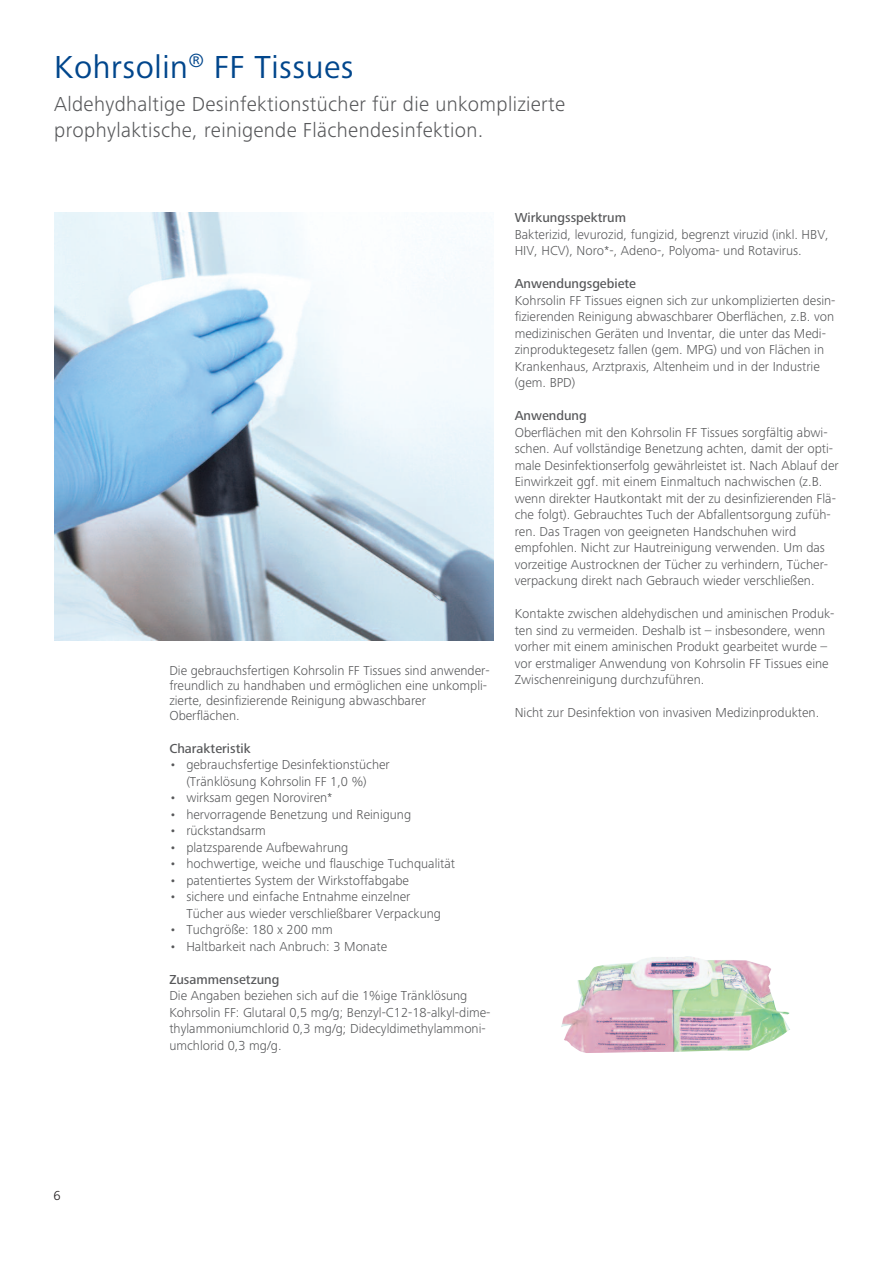
<style>
.page{position:relative;width:893px;height:1263px;background:#fff}
.page>*{position:absolute;margin:0;border:0;box-sizing:border-box;transform-origin:0 0}
.t1{font:33px "Frutiger Next LTW1 G";letter-spacing:.015em;color:#01468c}
.t2{font:300 21px/25.5px "Frutiger Next LTW1 G";letter-spacing:.015em;color:#57585a}
.t3{font:300 13.5px/16.5px "Frutiger Next LTW1 G";color:#57585a}
.t4{font:500 13.5px "Frutiger Next LTW1 G";color:#57585a}
.t5{font:300 13.5px "Frutiger Next LTW1 G";color:#231f20}
</style>
<div class="page">
<img style="left:54px;top:213px;width:439px;height:427px">
<img style="left:561px;top:956px;width:229px;height:97px">
<h1 class="t1" style="left:54px;top:56px;width:301px">Kohrsolin<sup>®</sup> FF Tissues</h1>
<h2 class="t2" style="left:54px;top:94px;width:512px">Aldehydhaltige Desinfektionstücher für die unkomplizierte prophylaktische, reinigende Flächendesinfektion.</h2>
<p class="t5" style="left:54px;top:1191px;width:9px">6</p>
<p class="t3" style="left:169px;top:664px;width:322px;line-height:15px">Die gebrauchsfertigen Kohrsolin FF Tissues sind anwender&shy;freundlich zu handhaben und ermöglichen eine unkompli&shy;zierte, desinfizierende Reinigung abwaschbarer Oberflächen.</p>
<p class="t4" style="left:169px;top:743px;width:83px">Charakteristik</p>
<p class="t3" style="left:169px;top:758px;width:222px;text-align:center">• gebrauchsfertige Desinfektionstücher (Tränklösung Kohrsolin FF 1,0 %)</p>
<p class="t3" style="left:169px;top:791px;width:165px">• wirksam gegen Noroviren*</p>
<p class="t3" style="left:169px;top:807px;width:243px">• hervorragende Benetzung und Reinigung</p>
<p class="t3" style="left:169px;top:824px;width:98px">• rückstandsarm</p>
<p class="t3" style="left:169px;top:840px;width:180px">• platzsparende Aufbewahrung</p>
<p class="t3" style="left:169px;top:857px;width:287px">• hochwertige, weiche und flauschige Tuchqualität</p>
<p class="t3" style="left:169px;top:873px;width:241px">• patentiertes System der Wirkstoffabgabe</p>
<p class="t3" style="left:186px;top:890px;width:256px;text-indent:-17px">• sichere und einfache Entnahme einzelner<br>Tücher aus wieder verschließbarer Verpackung</p>
<p class="t3" style="left:169px;top:923px;width:165px">• Tuchgröße: 180 x 200 mm</p>
<p class="t3" style="left:169px;top:939px;width:219px">• Haltbarkeit nach Anbruch: 3 Monate</p>
<p class="t4" style="left:169px;top:974px;width:112px">Zusammensetzung</p>
<p class="t3" style="left:169px;top:989px;width:323px">Die Angaben beziehen sich auf die 1%ige Tränklösung Kohrsolin FF: Glutaral 0,5 mg/g; Benzyl-C12-18-alkyl-dime&shy;thylammoniumchlorid 0,3 mg/g; Didecyldimethylammoni&shy;umchlorid 0,3 mg/g.</p>
<p class="t4" style="left:515px;top:213px;width:113px">Wirkungsspektrum</p>
<p class="t3" style="left:515px;top:228px;width:316px">Bakterizid, levurozid, fungizid, begrenzt viruzid (inkl. HBV,<br>HIV, HCV), Noro*-, Adeno-, Polyoma- und Rotavirus.</p>
<p class="t4" style="left:515px;top:279px;width:123px">Anwendungsgebiete</p>
<p class="t3" style="left:515px;top:294px;width:322px">Kohrsolin FF Tissues eignen sich zur unkomplizierten desin&shy;fizierenden Reinigung abwaschbarer Oberflächen, z.B. von medizinischen Geräten und Inventar, die unter das Medi&shy;zinproduktegesetz fallen (gem. MPG) und von Flächen in Krankenhaus, Arztpraxis, Altenheim und in der Industrie (gem. BPD)</p>
<p class="t4" style="left:515px;top:411px;width:74px">Anwendung</p>
<p class="t3" style="left:515px;top:426px;width:326px">Oberflächen mit den Kohrsolin FF Tissues sorgfältig abwi&shy;schen. Auf vollständige Benetzung achten, damit der opti&shy;male Desinfektionserfolg gewährleistet ist. Nach Ablauf der Einwirkzeit ggf. mit einem Einmaltuch nachwischen (z.B. wenn direkter Hautkontakt mit der zu desinfizierenden Flä&shy;che folgt). Gebrauchtes Tuch der Abfallentsorgung zufüh&shy;ren. Das Tragen von geeigneten Handschuhen wird empfohlen. Nicht zur Hautreinigung verwenden. Um das vorzeitige Austrocknen der Tücher zu verhindern, Tücher&shy;verpackung direkt nach Gebrauch wieder verschließen.</p>
<p class="t3" style="left:515px;top:607px;width:321px">Kontakte zwischen aldehydischen und aminischen Produk&shy;ten sind zu vermeiden. Deshalb ist – insbesondere, wenn vorher mit einem aminischen Produkt gearbeitet wurde – vor erstmaliger Anwendung von Kohrsolin FF Tissues eine Zwischenreinigung durchzuführen.</p>
<p class="t3" style="left:515px;top:706px;width:306px">Nicht zur Desinfektion von invasiven Medizinprodukten.</p>
</div>
